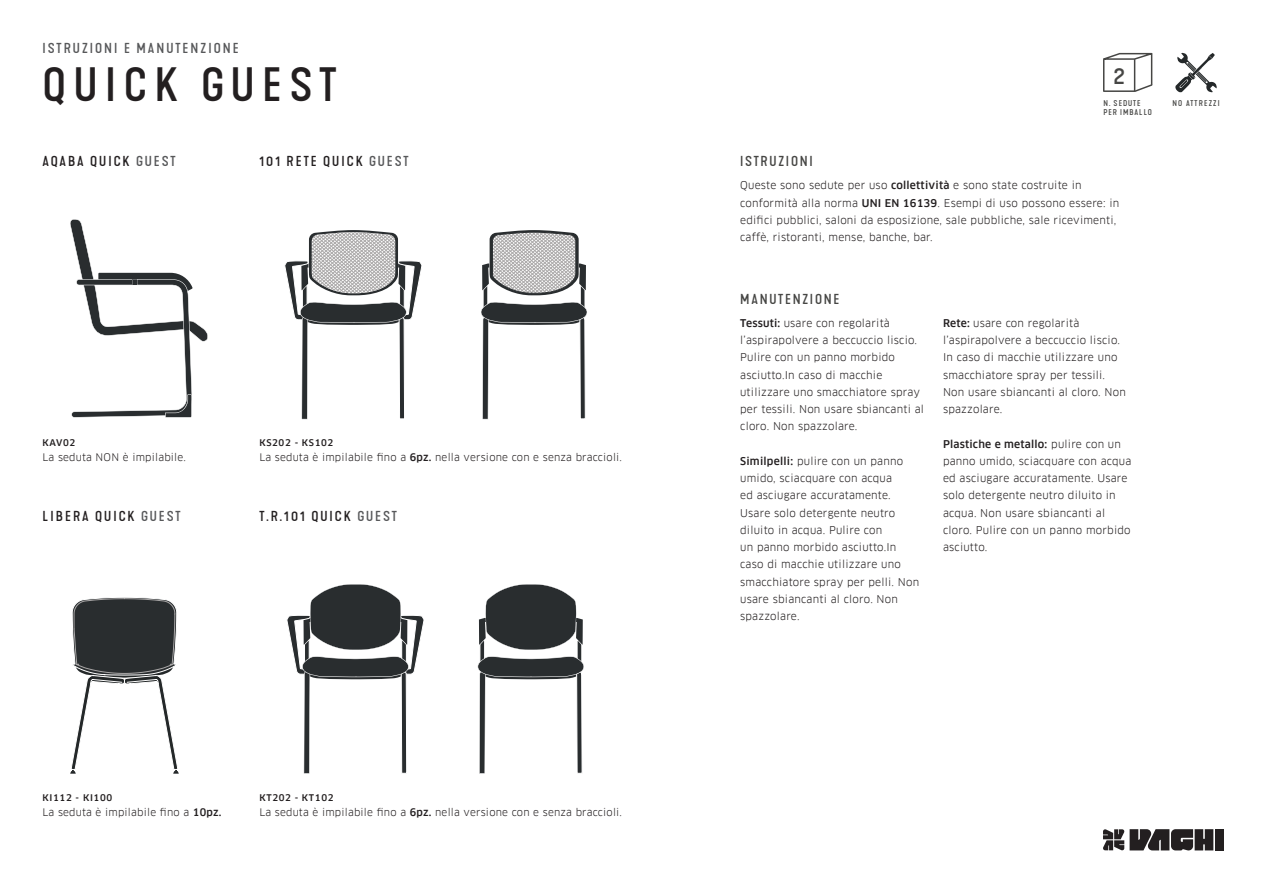
<style>
.page{position:relative;width:1263px;height:893px;background:#fff}
.page>*{position:absolute;margin:0;border:0;box-sizing:border-box;transform-origin:0 0}
.INDICE_-_TITOLO_ITA{font:500 expanded 45px "Kapra Neue Pro";letter-spacing:.17em;color:#231f20}
.t1{font:500 expanded 22.5px "Kapra Neue Pro";color:#464644}
.Occhiello_-_K80{font:500 expanded 13.5px "Kapra Neue Pro";letter-spacing:.15em;color:#231f20}
.Occhiello_-_K80-2{font:500 expanded 13.5px "Kapra Neue Pro";letter-spacing:.15em;color:#57585a}
.Occhiello_-_K80-3{font:500 expanded 13.5px "Kapra Neue Pro";letter-spacing:.13em;color:#464644}
.TXT_Multilingue_-_ap{font:10.5px/17.2px "Clan Pro";letter-spacing:.02em;color:#231f20}
.TXT_Multilingue_-_ap-2{font:10.2px "Clan Pro";letter-spacing:.02em;color:#231f20}
.TXT_Multilingue_-_ap-3{font:500 9px "Clan Pro";letter-spacing:.07em;color:#231f20}
.t2{font:500 expanded 7.8px "Kapra Neue Pro";letter-spacing:.12em;color:#464644}
.t3{font:500 expanded 7.8px "Kapra Neue Pro";letter-spacing:.15em;color:#464644}
.s1{color:#57585a}
.s2{font-weight:500}
</style>
<div class="page">
<div style="left:1215px;top:829px;width:9px;height:21px;background:#231f20"></div>
<svg style="left:1103px;top:829px;width:110px;height:21px;background:#4e4a4b"></svg>
<svg style="left:1175px;top:53px;width:42px;height:39px"></svg>
<svg style="left:1103px;top:52px;width:50px;height:9px"></svg>
<svg style="left:1103px;top:83px;width:50px;height:9px"></svg>
<hr style="left:1151px;top:54px;width:1px;height:31px;background:#464644">
<hr style="left:1103px;top:59px;width:1px;height:32px;background:#464644">
<hr style="left:1134px;top:59px;width:1px;height:32px;background:#464644">
<svg style="left:70px;top:219px;width:138px;height:199px"></svg>
<svg style="left:284px;top:230px;width:138px;height:189px"></svg>
<svg style="left:287px;top:584px;width:137px;height:190px"></svg>
<svg style="left:70px;top:597px;width:109px;height:177px"></svg>
<svg style="left:481px;top:230px;width:106px;height:189px"></svg>
<svg style="left:478px;top:584px;width:106px;height:190px"></svg>
<p class="Occhiello_-_K80-2" style="left:43px;top:40px;width:198px">ISTRUZIONI E MANUTENZIONE</p>
<p class="INDICE_-_TITOLO_ITA" style="left:43px;top:58px;width:295px">QUICK GUEST</p>
<p class="Occhiello_-_K80" style="left:43px;top:153px;width:135px">AQABA QUICK <span class="s1">GUEST</span></p>
<p class="Occhiello_-_K80" style="left:259px;top:153px;width:151px">101 RETE QUICK <span class="s1">GUEST</span></p>
<p class="TXT_Multilingue_-_ap-3" style="left:43px;top:437px;width:34px">KAV02</p>
<p class="TXT_Multilingue_-_ap-3" style="left:259px;top:437px;width:76px">KS202 - KS102</p>
<p class="TXT_Multilingue_-_ap-2" style="left:43px;top:451px;width:145px">La seduta NON è impilabile.</p>
<p class="TXT_Multilingue_-_ap-2" style="left:259px;top:451px;width:364px">La seduta è impilabile fino a <span class="s2">6pz.</span> nella versione con e senza braccioli.</p>
<p class="Occhiello_-_K80" style="left:43px;top:508px;width:140px">LIBERA QUICK <span class="s1">GUEST</span></p>
<p class="Occhiello_-_K80" style="left:259px;top:508px;width:139px">T.R.101 QUICK <span class="s1">GUEST</span></p>
<p class="TXT_Multilingue_-_ap-3" style="left:43px;top:792px;width:71px">KI112 - KI100</p>
<p class="TXT_Multilingue_-_ap-2" style="left:43px;top:806px;width:180px">La seduta è impilabile fino a <span class="s2">10pz.</span></p>
<p class="TXT_Multilingue_-_ap-3" style="left:259px;top:792px;width:76px">KT202 - KT102</p>
<p class="TXT_Multilingue_-_ap-2" style="left:259px;top:806px;width:364px">La seduta è impilabile fino a <span class="s2">6pz.</span> nella versione con e senza braccioli.</p>
<h2 class="t1" style="left:1113px;top:62px;width:13px">2</h2>
<p class="t2" style="left:1103px;top:98px;width:39px">N. SEDUTE</p>
<p class="t3" style="left:1172px;top:98px;width:49px">NO ATTREZZI</p>
<p class="t2" style="left:1103px;top:107px;width:50px">PER IMBALLO</p>
<p class="Occhiello_-_K80-3" style="left:740px;top:153px;width:74px">ISTRUZIONI</p>
<p class="TXT_Multilingue_-_ap" style="left:740px;top:177px;width:381px">Queste sono sedute per uso <span class="s2">collettività</span> e sono state costruite in conformità alla norma <span class="s2">UNI EN 16139</span>. Esempi di uso possono essere: in edifici pubblici, saloni da esposizione, sale pubbliche, sale ricevimenti, caffè, ristoranti, mense, banche, bar.</p>
<p class="Occhiello_-_K80-3" style="left:740px;top:291px;width:101px">MANUTENZIONE</p>
<p class="TXT_Multilingue_-_ap" style="left:740px;top:314px;width:185px"><span class="s2">Tessuti:</span> usare con regolarità l’aspirapolvere a beccuccio liscio.<br>Pulire con un panno morbido asciutto.In caso di macchie utilizzare uno smacchiatore spray per tessili. Non usare sbiancanti al cloro. Non spazzolare.</p>
<p class="TXT_Multilingue_-_ap" style="left:740px;top:452px;width:181px"><span class="s2">Similpelli:</span> pulire con un panno umido, sciacquare con acqua<br>ed asciugare accuratamente.<br>Usare solo detergente neutro diluito in acqua. Pulire con<br>un panno morbido asciutto.In caso di macchie utilizzare uno smacchiatore spray per pelli. Non usare sbiancanti al cloro. Non spazzolare.</p>
<p class="TXT_Multilingue_-_ap" style="left:943px;top:314px;width:184px"><span class="s2">Rete:</span> usare con regolarità l’aspirapolvere a beccuccio liscio.<br>In caso di macchie utilizzare uno smacchiatore spray per tessili.<br>Non usare sbiancanti al cloro. Non spazzolare.</p>
<p class="TXT_Multilingue_-_ap" style="left:943px;top:435px;width:190px"><span class="s2">Plastiche e metallo:</span> pulire con un panno umido, sciacquare con acqua ed asciugare accuratamente. Usare solo detergente neutro diluito in acqua. Non usare sbiancanti al cloro. Pulire con un panno morbido asciutto.</p>
</div>
